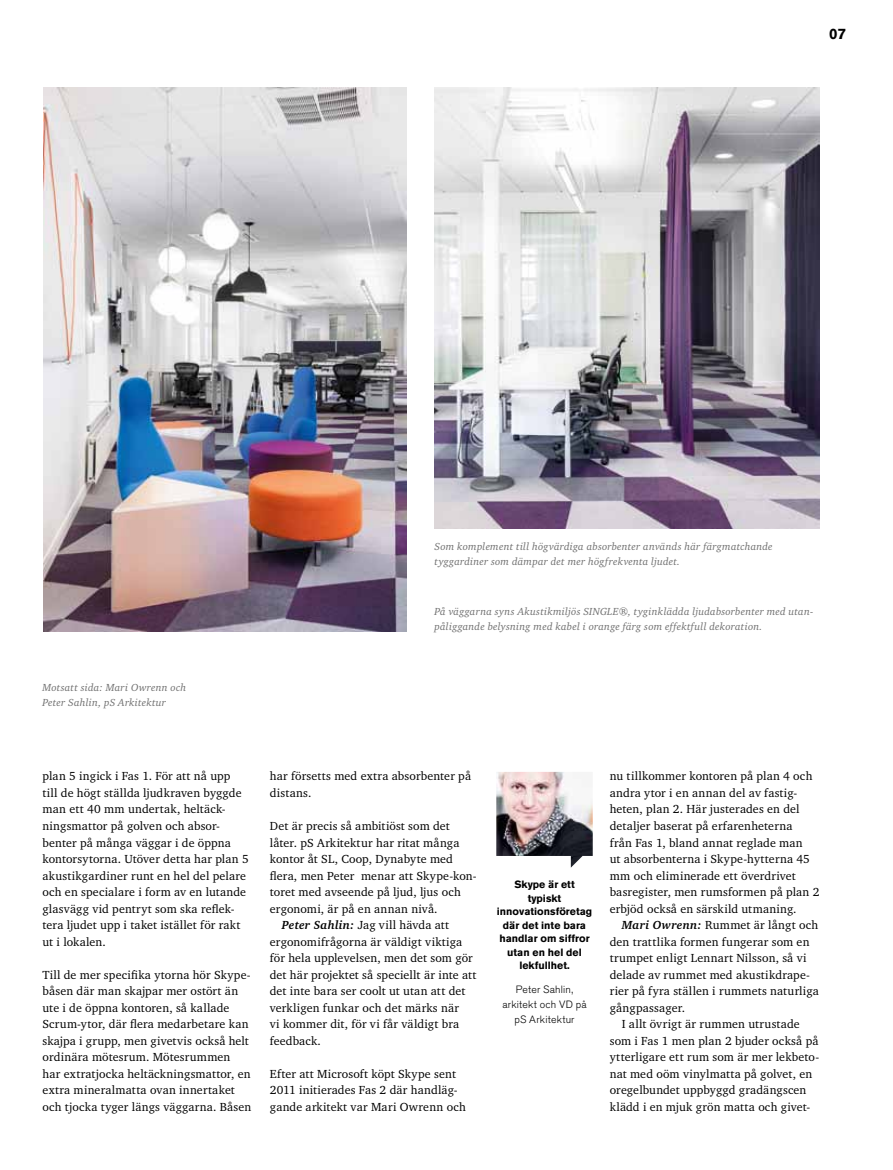
<style>
.page{position:relative;width:893px;height:1170px;background:#fff}
.page>*{position:absolute;margin:0;border:0;box-sizing:border-box;transform-origin:0 0}
.t1{font:700 15px "Akzidenz Grotesk BE";color:#000}
.t2{font:12px/16.5px "Charter IT Cby BT";letter-spacing:.015em;color:#000}
.t3{font:italic 10.5px/15px "Charter IT Cby BT";letter-spacing:.02em;color:#6f6f6f}
.t4{font:700 10.5px/13.5px "Akzidenz Grotesk BE";color:#000;text-align:center}
.t5{font:300 10.5px/15px "Akzidenz Grotesk BE";letter-spacing:.02em;color:#000;text-align:center}
.s1{font-weight:700;font-style:italic}
</style>
<div class="page">
<img style="left:496px;top:772px;width:97px;height:95px">
<img style="left:44px;top:87px;width:363px;height:544px">
<img style="left:435px;top:87px;width:385px;height:442px">
<p class="t1" style="left:829px;top:25px;width:18px">07</p>
<p class="t3" style="left:43px;top:679px;width:145px">Motsatt sida: Mari Owrenn och<br>Peter Sahlin, pS Arkitektur</p>
<p class="t3" style="left:435px;top:539px;width:340px">Som komplement till högvärdiga absorbenter används här färgmatchande tyggardiner som dämpar det mer högfrekventa ljudet.</p>
<p class="t3" style="left:435px;top:603px;width:380px">På väggarna syns Akustikmiljös SINGLE®, tyginklädda ljudabsorbenter med utan&shy;påliggande belysning med kabel i orange färg som effektfull dekoration.</p>
<p class="t2" style="left:43px;top:767px;width:208px">plan 5 ingick i Fas 1. För att nå upp<br>till de högt ställda ljudkraven byggde man ett 40 mm undertak, heltäck&shy;ningsmattor på golven och absor&shy;benter på många väggar i de öppna kontorsytorna. Utöver detta har plan 5 akustikgardiner runt en hel del pelare och en specialare i form av en lutande glasvägg vid pentryt som ska reflek&shy;tera ljudet upp i taket istället för rakt ut i lokalen.</p>
<p class="t2" style="left:43px;top:965px;width:210px">Till de mer specifika ytorna hör Skype&shy;båsen där man skajpar mer ostört än ute i de öppna kontoren, så kallade Scrum-ytor, där flera medarbetare kan skajpa i grupp, men givetvis också helt ordinära mötesrum. Mötesrummen<br>har extratjocka heltäckningsmattor, en extra mineralmatta ovan innertaket och tjocka tyger längs väggarna. Båsen</p>
<p class="t2" style="left:270px;top:767px;width:203px">har försetts med extra absorbenter på distans.</p>
<p class="t2" style="left:270px;top:817px;width:181px">Det är precis så ambitiöst som det</p>
<p class="t2" style="left:270px;top:833px;width:191px">låter. pS Arkitektur har ritat många</p>
<p class="t2" style="left:270px;top:850px;width:185px">kontor åt SL, Coop, Dynabyte med</p>
<p class="t2" style="left:270px;top:866px;width:208px">flera, men Peter menar att Skype-kon-</p>
<p class="t2" style="left:270px;top:883px;width:192px">toret med avseende på ljud, ljus och</p>
<p class="t2" style="left:270px;top:899px;width:169px">ergonomi, är på en annan nivå.</p>
<p class="t2" style="left:282px;top:916px;width:169px"><span class="s1">Peter Sahlin:</span> Jag vill hävda att</p>
<p class="t2" style="left:270px;top:932px;width:194px">ergonomifrågorna är väldigt viktiga</p>
<p class="t2" style="left:270px;top:949px;width:204px">för hela upplevelsen, men det som gör</p>
<p class="t2" style="left:270px;top:965px;width:208px">det här projektet så speciellt är inte att</p>
<p class="t2" style="left:270px;top:982px;width:197px">det inte bara ser coolt ut utan att det</p>
<p class="t2" style="left:270px;top:998px;width:191px">verkligen funkar och det märks när</p>
<p class="t2" style="left:270px;top:1015px;width:191px">vi kommer dit, för vi får väldigt bra</p>
<p class="t2" style="left:270px;top:1031px;width:53px">feedback.</p>
<p class="t2" style="left:270px;top:1064px;width:197px">Efter att Microsoft köpt Skype sent<br>2011 initierades Fas 2 där handläg&shy;gande arkitekt var Mari Owrenn och</p>
<p class="t4" style="left:497px;top:878px;width:97px">Skype är ett typiskt innovationsföretag där det inte bara handlar om siffror utan en hel del lekfullhet.</p>
<p class="t5" style="left:502px;top:981px;width:86px">Peter Sahlin, arkitekt och VD på pS Arkitektur</p>
<p class="t2" style="left:610px;top:767px;width:211px">nu tillkommer kontoren på plan 4 och andra ytor i en annan del av fastig&shy;heten, plan 2. Här justerades en del detaljer baserat på erfarenheterna<br>från Fas 1, bland annat reglade man<br>ut absorbenterna i Skype-hytterna 45 mm och eliminerade ett överdrivet basregister, men rumsformen på plan 2 erbjöd också en särskild utmaning.</p>
<p class="t2" style="left:622px;top:916px;width:198px"><span class="s1">Mari Owrenn:</span> Rummet är långt och</p>
<p class="t2" style="left:610px;top:932px;width:201px">den trattlika formen fungerar som en</p>
<p class="t2" style="left:610px;top:949px;width:198px">trumpet enligt Lennart Nilsson, så vi</p>
<p class="t2" style="left:610px;top:965px;width:202px">delade av rummet med akustikdrape-</p>
<p class="t2" style="left:610px;top:982px;width:211px">rier på fyra ställen i rummets naturliga</p>
<p class="t2" style="left:610px;top:998px;width:77px">gångpassager.</p>
<p class="t2" style="left:622px;top:1015px;width:179px">I allt övrigt är rummen utrustade</p>
<p class="t2" style="left:610px;top:1031px;width:210px">som i Fas 1 men plan 2 bjuder också på</p>
<p class="t2" style="left:610px;top:1048px;width:211px">ytterligare ett rum som är mer lekbeto-</p>
<p class="t2" style="left:610px;top:1064px;width:204px">nat med oöm vinylmatta på golvet, en</p>
<p class="t2" style="left:610px;top:1081px;width:198px">oregelbundet uppbyggd gradängscen</p>
<p class="t2" style="left:610px;top:1097px;width:202px">klädd i en mjuk grön matta och givet-</p>
</div>
